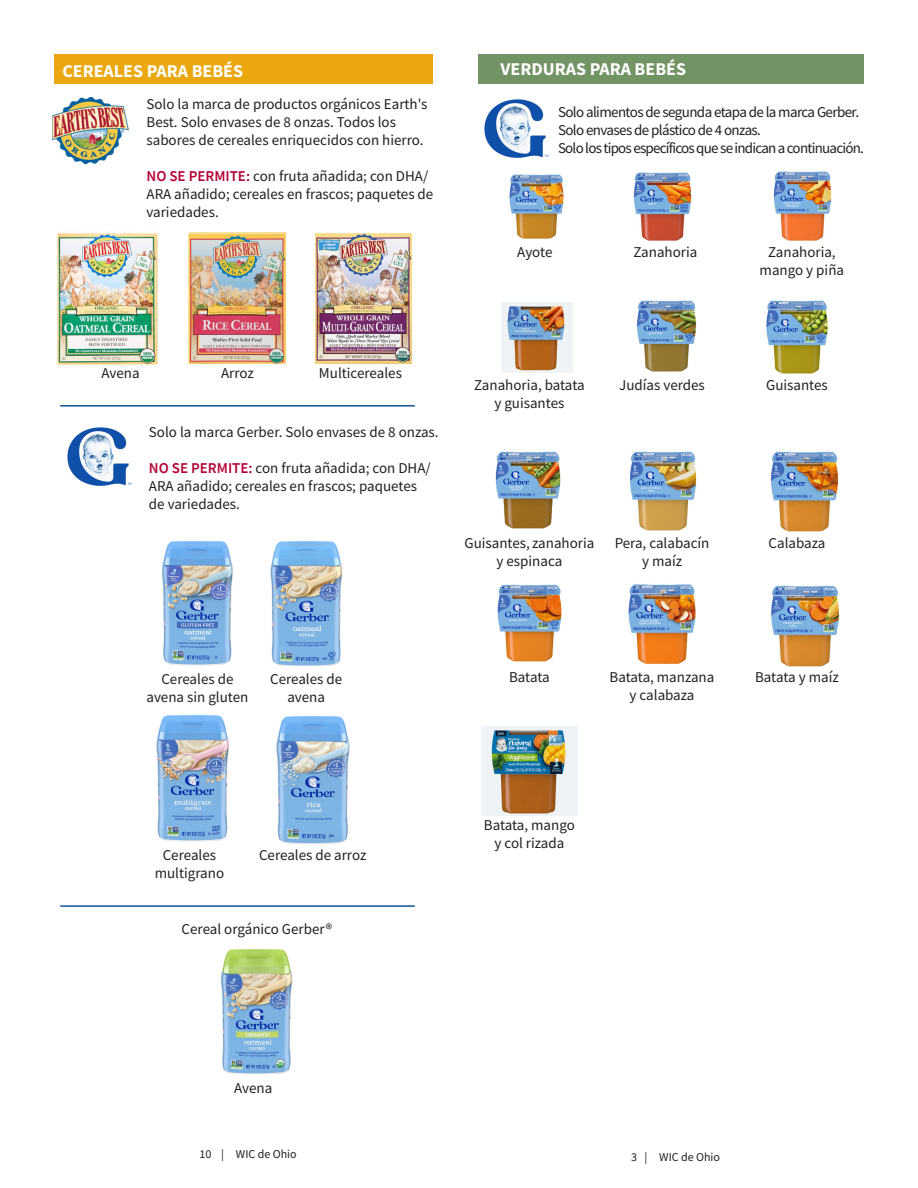
<style>
.page{position:relative;width:918px;height:1188px;background:#fff}
.page>*{position:absolute;margin:0;border:0;box-sizing:border-box;transform-origin:0 0}
.t1{font:700 18px "Source Sans Pro";color:#fff}
.t2{font:15px/18px "Source Sans Pro";color:#231f20;text-align:center}
.t3{font:15px/18px "Source Sans Pro";letter-spacing:-.05em;color:#231f20}
.t4{font:12px "Source Sans Pro";color:#231f20}
.s1{font-weight:600;color:#b30437}
</style>
<div class="page">
<img style="left:57px;top:231px;width:101px;height:135px">
<div style="left:54px;top:54px;width:378px;height:30px;background:#eba70e"></div>
<img style="left:52px;top:97px;width:77px;height:67px">
<img style="left:315px;top:234px;width:97px;height:129px">
<hr style="left:60px;top:405px;width:355px;height:2px;background:#004b8f">
<hr style="left:60px;top:905px;width:355px;height:2px;background:#004b8f">
<div style="left:478px;top:54px;width:386px;height:30px;background:#729364"></div>
<img style="left:509px;top:174px;width:55px;height:65px">
<img style="left:633px;top:172px;width:59px;height:69px">
<img style="left:501px;top:302px;width:72px;height:71px">
<img style="left:637px;top:300px;width:60px;height:72px">
<img style="left:766px;top:300px;width:62px;height:74px">
<img style="left:495px;top:451px;width:66px;height:78px">
<img style="left:630px;top:451px;width:67px;height:80px">
<img style="left:771px;top:451px;width:68px;height:81px">
<img style="left:771px;top:585px;width:68px;height:82px">
<img style="left:482px;top:727px;width:95px;height:88px">
<img style="left:188px;top:233px;width:98px;height:131px">
<img style="left:67px;top:427px;width:65px;height:59px">
<img style="left:484px;top:99px;width:65px;height:59px">
<img style="left:270px;top:541px;width:73px;height:125px">
<img style="left:162px;top:541px;width:71px;height:124px">
<img style="left:156px;top:715px;width:73px;height:127px">
<img style="left:276px;top:716px;width:74px;height:128px">
<img style="left:220px;top:949px;width:73px;height:125px">
<img style="left:773px;top:171px;width:59px;height:70px">
<img style="left:497px;top:584px;width:65px;height:78px">
<img style="left:628px;top:584px;width:68px;height:80px">
<p class="t1" style="left:62px;top:59px;width:182px">CEREALES PARA BEBÉS</p>
<p class="t2" style="left:147px;top:95px;width:283px;text-align:left">Solo la marca de productos orgánicos Earth's<br>Best. Solo envases de 8 onzas. Todos los sabores de cereales enriquecidos con hierro.</p>
<p class="t2" style="left:147px;top:167px;width:288px;text-align:left"><span class="s1">NO SE PERMITE:</span> con fruta añadida; con DHA/<br>ARA añadido; cereales en frascos; paquetes de variedades.</p>
<p class="t1" style="left:501px;top:57px;width:187px">VERDURAS PARA BEBÉS</p>
<p class="t3" style="left:558px;top:103px;width:308px">Solo alimentos de segunda etapa de la marca Gerber.<br>Solo envases de plástico de 4 onzas.<br>Solo los tipos específicos que se indican a continuación.</p>
<p class="t2" style="left:517px;top:243px;width:37px">Ayote</p>
<p class="t2" style="left:633px;top:243px;width:65px">Zanahoria</p>
<p class="t2" style="left:760px;top:243px;width:86px">Zanahoria, mango y piña</p>
<p class="t2" style="left:101px;top:364px;width:40px">Avena</p>
<p class="t2" style="left:221px;top:364px;width:34px">Arroz</p>
<p class="t2" style="left:319px;top:364px;width:85px">Multicereales</p>
<p class="t2" style="left:149px;top:423px;width:291px">Solo la marca Gerber. Solo envases de 8 onzas.</p>
<p class="t2" style="left:149px;top:459px;width:283px;text-align:left"><span class="s1">NO SE PERMITE:</span> con fruta añadida; con DHA/<br>ARA añadido; cereales en frascos; paquetes de variedades.</p>
<p class="t2" style="left:474px;top:376px;width:112px">Zanahoria, batata y guisantes</p>
<p class="t2" style="left:619px;top:376px;width:87px">Judías verdes</p>
<p class="t2" style="left:766px;top:376px;width:63px">Guisantes</p>
<p class="t2" style="left:464px;top:534px;width:131px">Guisantes, zanahoria y espinaca</p>
<p class="t2" style="left:615px;top:534px;width:96px">Pera, calabacín y maíz</p>
<p class="t2" style="left:769px;top:534px;width:58px">Calabaza</p>
<p class="t2" style="left:146px;top:670px;width:103px">Cereales de avena sin gluten</p>
<p class="t2" style="left:270px;top:670px;width:74px">Cereales de avena</p>
<p class="t2" style="left:509px;top:668px;width:42px">Batata</p>
<p class="t2" style="left:610px;top:668px;width:106px">Batata, manzana y calabaza</p>
<p class="t2" style="left:755px;top:668px;width:85px">Batata y maíz</p>
<p class="t2" style="left:155px;top:846px;width:71px">Cereales multigrano</p>
<p class="t2" style="left:259px;top:846px;width:109px">Cereales de arroz</p>
<p class="t2" style="left:182px;top:920px;width:152px">Cereal orgánico Gerber®</p>
<p class="t2" style="left:484px;top:816px;width:93px">Batata, mango y col rizada</p>
<p class="t2" style="left:234px;top:1079px;width:40px">Avena</p>
<p class="t4" style="left:200px;top:1146px;width:99px">10 | WIC de Ohio</p>
<p class="t4" style="left:631px;top:1149px;width:90px">3 | WIC de Ohio</p>
</div>
